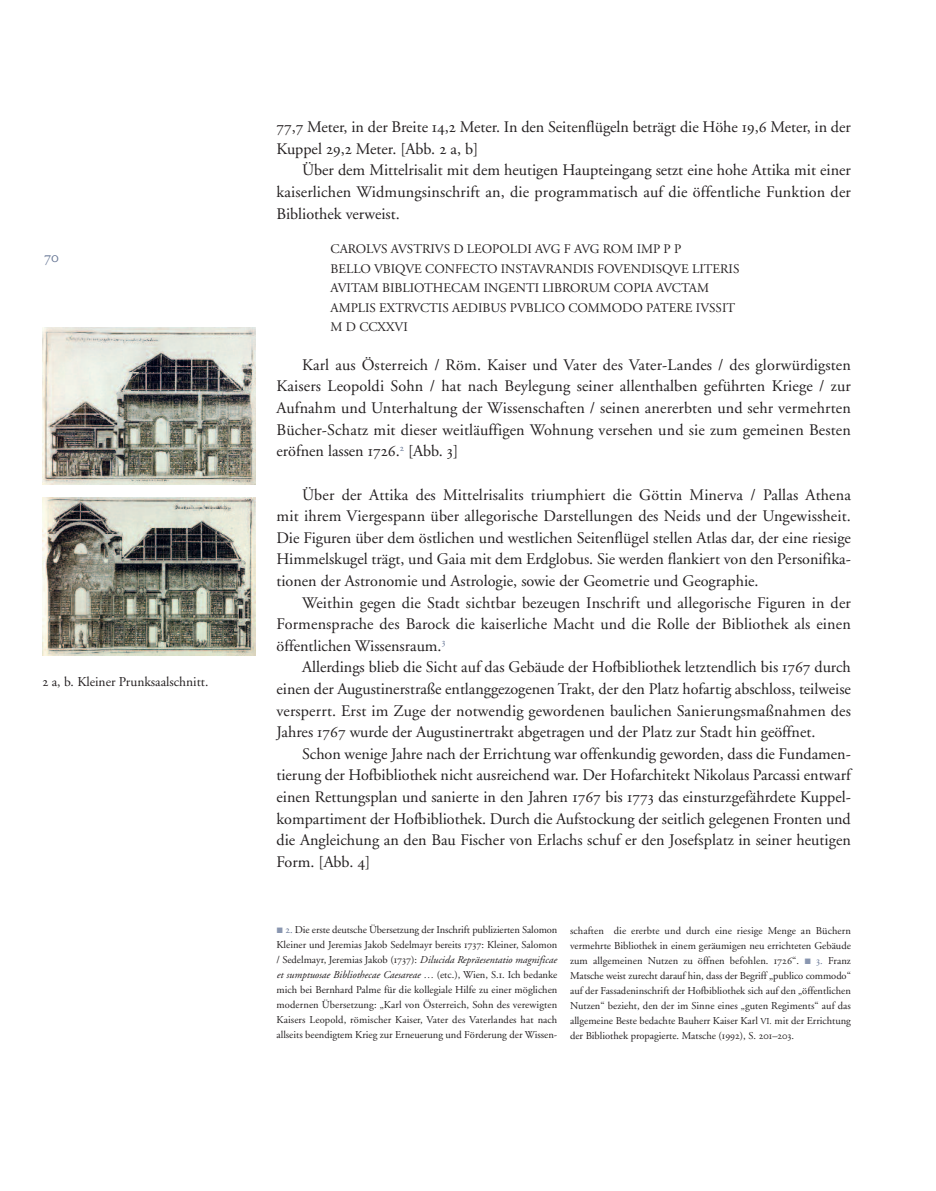
<style>
.page{position:relative;width:936px;height:1191px;background:#fff}
.page>*{position:absolute;margin:0;border:0;box-sizing:border-box;transform-origin:0 0}
.t1{font:16.2px/21.6px "Adobe Garamond";color:#231f20;text-align:justify}
.t2{font:15.75px "Adobe Garamond Regular SC";color:#657594;scale:.95 1}
.t3{font:13.5px "Adobe Garamond";color:#231f20}
.t4{font:13.2px/19.5px "Adobe Garamond";color:#231f20}
.t5{font:10.5px/15px "Adobe Garamond";color:#231f20;text-align:justify}
.s1{font-family:"Adobe Garamond Regular SC"}
.s2{font-family:"Adobe Garamond Regular SC";color:#657594}
.s3{font-style:italic}
.s4{font-size:9px}
</style>
<div class="page">
<img style="left:43px;top:327px;width:212px;height:158px">
<img style="left:43px;top:497px;width:212px;height:158px">
<p class="t2" style="left:44px;top:250px;width:17px">70</p>
<p class="t3" style="left:43px;top:676px;width:167px"><span class="s1">2</span> a, b. Kleiner Prunksaalschnitt.</p>
<p class="t1" style="left:276px;top:118px;width:576px"><span class="s1">77</span>,<span class="s1">7</span> Meter, in der Breite <span class="s1">14</span>,<span class="s1">2</span> Meter. In den Seitenflügeln beträgt die Höhe <span class="s1">19</span>,<span class="s1">6</span> Meter, in der<br>Kuppel <span class="s1">29</span>,<span class="s1">2</span> Meter. [Abb. <span class="s1">2</span> a, b]</p>
<p class="t1" style="left:276px;top:161px;width:576px;text-indent:26px">Über dem Mittelrisalit mit dem heutigen Haupteingang setzt eine hohe Attika mit einer kaiserlichen Widmungsinschrift an, die programmatisch auf die öffentliche Funktion der Bibliothek verweist.</p>
<p class="t4" style="left:330px;top:240px;width:410px">CAROLVS AVSTRIVS D LEOPOLDI AVG F AVG ROM IMP P P<br>BELLO VBIQVE CONFECTO INSTAVRANDIS FOVENDISQVE LITERIS AVITAM BIBLIOTHECAM INGENTI LIBRORUM COPIA AVCTAM AMPLIS EXTRVCTIS AEDIBUS PVBLICO COMMODO PATERE IVSSIT M D CCXXVI</p>
<p class="t1" style="left:276px;top:355px;width:576px;text-indent:26px">Karl aus Österreich / Röm. Kaiser und Vater des Vater-Landes / des glorwürdigsten Kaisers Leopoldi Sohn / hat nach Beylegung seiner allenthalben geführten Kriege / zur Aufnahm und Unterhaltung der Wissenschaften / seinen anererbten und sehr vermehrten Bücher-Schatz mit dieser weitläuffigen Wohnung versehen und sie zum gemeinen Besten eröfnen lassen <span class="s1">1726</span>.<sup>2</sup> [Abb. <span class="s1">3</span>]</p>
<p class="t1" style="left:276px;top:485px;width:576px;text-indent:26px">Über der Attika des Mittelrisalits triumphiert die Göttin Minerva / Pallas Athena mit ihrem Viergespann über allegorische Darstellungen des Neids und der Ungewissheit.<br>Die Figuren über dem östlichen und westlichen Seitenflügel stellen Atlas dar, der eine riesige Himmelskugel trägt, und Gaia mit dem Erdglobus. Sie werden flankiert von den Personifika&shy;tionen der Astronomie und Astrologie, sowie der Geometrie und Geographie.</p>
<p class="t1" style="left:276px;top:593px;width:576px;text-indent:26px">Weithin gegen die Stadt sichtbar bezeugen Inschrift und allegorische Figuren in der Formensprache des Barock die kaiserliche Macht und die Rolle der Bibliothek als einen öffentlichen Wissensraum.<sup>3</sup></p>
<p class="t1" style="left:276px;top:658px;width:576px;text-indent:26px">Allerdings blieb die Sicht auf das Gebäude der Hofbibliothek letztendlich bis <span class="s1">1767</span> durch einen der Augustinerstraße entlanggezogenen Trakt, der den Platz hofartig abschloss, teilweise versperrt. Erst im Zuge der notwendig gewordenen baulichen Sanierungsmaßnahmen des Jahres <span class="s1">1767</span> wurde der Augustinertrakt abgetragen und der Platz zur Stadt hin geöffnet.</p>
<p class="t1" style="left:276px;top:744px;width:576px;text-indent:26px">Schon wenige Jahre nach der Errichtung war offenkundig geworden, dass die Fundamen&shy;tierung der Hofbibliothek nicht ausreichend war. Der Hofarchitekt Nikolaus Parcassi entwarf einen Rettungsplan und sanierte in den Jahren <span class="s1">1767</span> bis <span class="s1">1773</span> das einsturzgefährdete Kuppel&shy;kompartiment der Hofbibliothek. Durch die Aufstockung der seitlich gelegenen Fronten und die Angleichung an den Bau Fischer von Erlachs schuf er den Josefsplatz in seiner heutigen Form. [Abb. <span class="s1">4</span>]</p>
<p class="t5" style="left:276px;top:923px;width:282px;text-indent:9px"><span class="s2">2.</span> Die erste deutsche Übersetzung der Inschrift publizierten Salomon Kleiner und Jeremias Jakob Sedelmayr bereits <span class="s1">1737</span>: Kleiner, Salomon / Sedelmayr, Jeremias Jakob (<span class="s1">1737</span>): <span class="s3">Dilucida Repräesentatio magnificae et sumptuosae Bibliothecae Caesareae …</span> (etc.), Wien, S.<span class="s1">1</span>. Ich bedanke mich bei Bernhard Palme für die kollegiale Hilfe zu einer möglichen modernen Übersetzung: „Karl von Österreich, Sohn des verewigten Kaisers Leopold, römischer Kaiser, Vater des Vaterlandes hat nach allseits beendigtem Krieg zur Erneuerung und Förderung der Wissen-</p>
<p class="t5" style="left:570px;top:923px;width:282px">schaften die ererbte und durch eine riesige Menge an Büchern vermehrte Bibliothek in einem geräumigen neu errichteten Gebäude zum allgemeinen Nutzen zu öffnen befohlen. <span class="s1">1726</span>“.</p>
<p class="t5" style="left:570px;top:953px;width:282px;text-indent:246px"><span class="s2">3.</span> Franz Matsche weist zurecht darauf hin, dass der Begriff „publico commodo“ auf der Fassadeninschrift der Hofbibliothek sich auf den „öffentlichen Nutzen“ bezieht, den der im Sinne eines „guten Regiments“ auf das allgemeine Beste bedachte Bauherr Kaiser Karl <span class="s4">VI.</span> mit der Errichtung der Bibliothek propagierte. Matsche (<span class="s1">1992</span>), S. <span class="s1">201</span>–<span class="s1">203</span>.</p>
</div>
